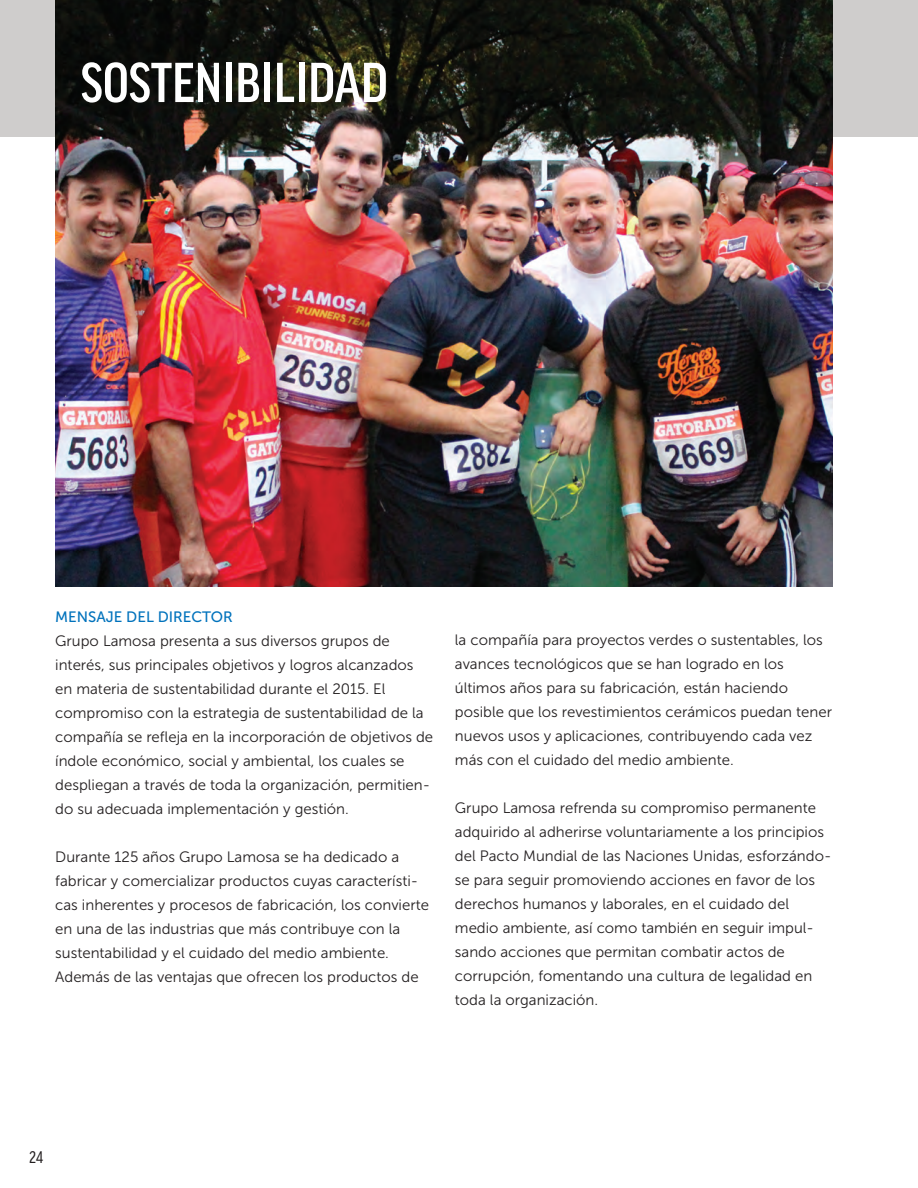
<style>
.page{position:relative;width:918px;height:1188px;background:#fff}
.page>*{position:absolute;margin:0;border:0;box-sizing:border-box;transform-origin:0 0}
.t1{font:500 condensed 60px "Good Headline Pro";color:#fff}
.t2{font:condensed 18px "Good Headline Pro";color:#231f20}
.Body_text{font:15px/24px "Museo Sans 300";color:#231f20}
.Body_text-2{font:15px "Museo Sans 500";color:#0072bc}
</style>
<div class="page">
<div style="left:0;top:0;width:918px;height:136px;background:#cfcdcc"></div>
<img style="left:55px;top:0;width:778px;height:587px">
<p class="t1" style="left:81px;top:51px;width:309px">SOSTENIBILIDAD</p>
<p class="Body_text-2" style="left:55px;top:608px;width:179px">MENSAJE DEL DIRECTOR</p>
<p class="Body_text" style="left:55px;top:629px;width:380px">Grupo Lamosa presenta a sus diversos grupos de interés, sus principales objetivos y logros alcanzados en materia de sustentabilidad durante el 2015. El compromiso con la estrategia de sustentabilidad de la compañía se refleja en la incorporación de objetivos de índole económico, social y ambiental, los cuales se despliegan a través de toda la organización, permitien&shy;do su adecuada implementación y gestión.</p>
<p class="Body_text" style="left:55px;top:845px;width:375px">Durante 125 años Grupo Lamosa se ha dedicado a fabricar y comercializar productos cuyas característi&shy;cas inherentes y procesos de fabricación, los convierte en una de las industrias que más contribuye con la sustentabilidad y el cuidado del medio ambiente.</p>
<p class="Body_text" style="left:55px;top:965px;width:365px">Además de las ventajas que ofrecen los productos de</p>
<p class="Body_text" style="left:455px;top:628px;width:379px">la compañía para proyectos verdes o sustentables, los avances tecnológicos que se han logrado en los últimos años para su fabricación, están haciendo posible que los revestimientos cerámicos puedan tener nuevos usos y aplicaciones, contribuyendo cada vez más con el cuidado del medio ambiente.</p>
<p class="Body_text" style="left:455px;top:796px;width:378px">Grupo Lamosa refrenda su compromiso permanente adquirido al adherirse voluntariamente a los principios del Pacto Mundial de las Naciones Unidas, esforzándo&shy;se para seguir promoviendo acciones en favor de los derechos humanos y laborales, en el cuidado del medio ambiente, así como también en seguir impul&shy;sando acciones que permitan combatir actos de corrupción, fomentando una cultura de legalidad en toda la organización.</p>
<p class="t2" style="left:29px;top:1148px;width:15px">24</p>
</div>
